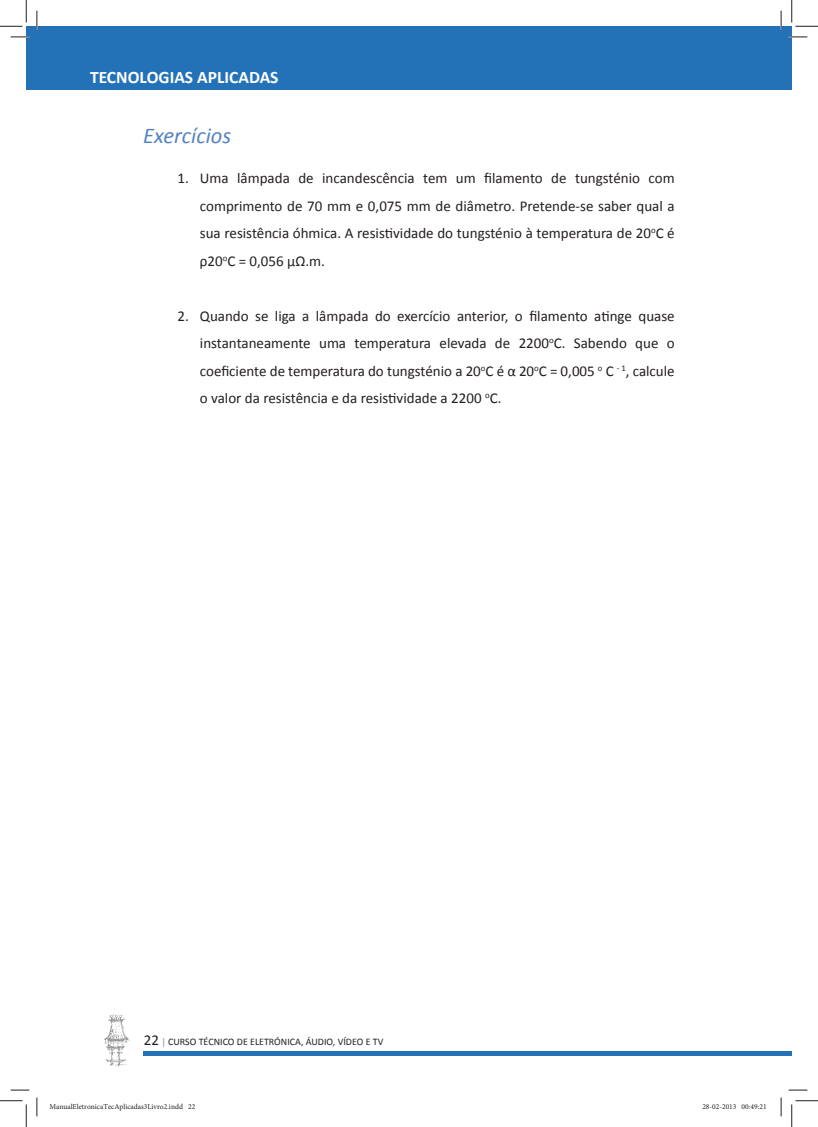
<style>
.page{position:relative;width:818px;height:1127px;background:#fff}
.page>*{position:absolute;margin:0;border:0;box-sizing:border-box;transform-origin:0 0}
.t1{font:italic 22.5px "Calibri";color:#5383c3}
.t2{font:700 17.5px "Calibri";color:#fff}
.t3{font:15px/27.5px "Calibri";color:#241f1f;text-align:justify}
.t4{font:10px "Calibri";color:#241f1f}
.t5{font:7.5px "Minion Pro";color:#241f1f}
.s1{font-size:15px}
.s2{color:#919193}
</style>
<div class="page">
<div style="left:144px;top:1050px;width:648px;height:5px;background:#2372b8"></div>
<div style="left:26px;top:26px;width:766px;height:64px;background:#2372b8"></div>
<svg style="left:11px;top:36px;width:18px;height:2px"></svg>
<svg style="left:788px;top:36px;width:19px;height:2px"></svg>
<svg style="left:11px;top:1089px;width:18px;height:1px"></svg>
<svg style="left:788px;top:1089px;width:19px;height:1px"></svg>
<svg style="left:36px;top:11px;width:2px;height:18px"></svg>
<svg style="left:36px;top:1097px;width:2px;height:18px"></svg>
<svg style="left:780px;top:11px;width:2px;height:18px"></svg>
<svg style="left:780px;top:1097px;width:2px;height:18px"></svg>
<svg style="left:0;top:0;width:27px;height:27px"></svg>
<svg style="left:0;top:1100px;width:27px;height:26px"></svg>
<svg style="left:791px;top:0;width:27px;height:27px"></svg>
<svg style="left:791px;top:1100px;width:27px;height:26px"></svg>
<svg style="left:104px;top:1014px;width:92px;height:53px"></svg>
<p class="t2" style="left:90px;top:66px;width:190px">TECNOLOGIAS APLICADAS</p>
<h1 class="t1" style="left:143px;top:120px;width:90px">Exercícios</h1>
<p class="t3" style="left:200px;top:164px;width:476px;text-indent:-22px">1. Uma lâmpada de incandescência tem um filamento de tungsténio com comprimento de 70 mm e 0,075 mm de diâmetro. Pretende-se saber qual a sua resistência óhmica. A resistividade do tungsténio à temperatura de 20<sup>o</sup>C é ρ20<sup>o</sup>C = 0,056 μΩ.m.</p>
<p class="t3" style="left:200px;top:302px;width:476px;text-indent:-22px">2. Quando se liga a lâmpada do exercício anterior, o filamento atinge quase instantaneamente uma temperatura elevada de 2200<sup>o</sup>C. Sabendo que o coeficiente de temperatura do tungsténio a 20<sup>o</sup>C é α 20<sup>o</sup>C = 0,005 <sup>o</sup> C <sup>-</sup> <sup>1</sup>, calcule o valor da resistência e da resistividade a 2200 <sup>o</sup>C.</p>
<p class="t4" style="left:144px;top:1035px;width:241px"><span class="s1">22</span> <span class="s2">|</span> CURSO TÉCNICO DE ELETRÓNICA, ÁUDIO, VÍDEO E TV</p>
<p class="t5" style="left:49px;top:1101px;width:147px">ManualEletronicaTecAplicadas3Livro2.indd 22</p>
<p class="t5" style="left:702px;top:1101px;width:66px">28-02-2013 00:49:21</p>
</div>
